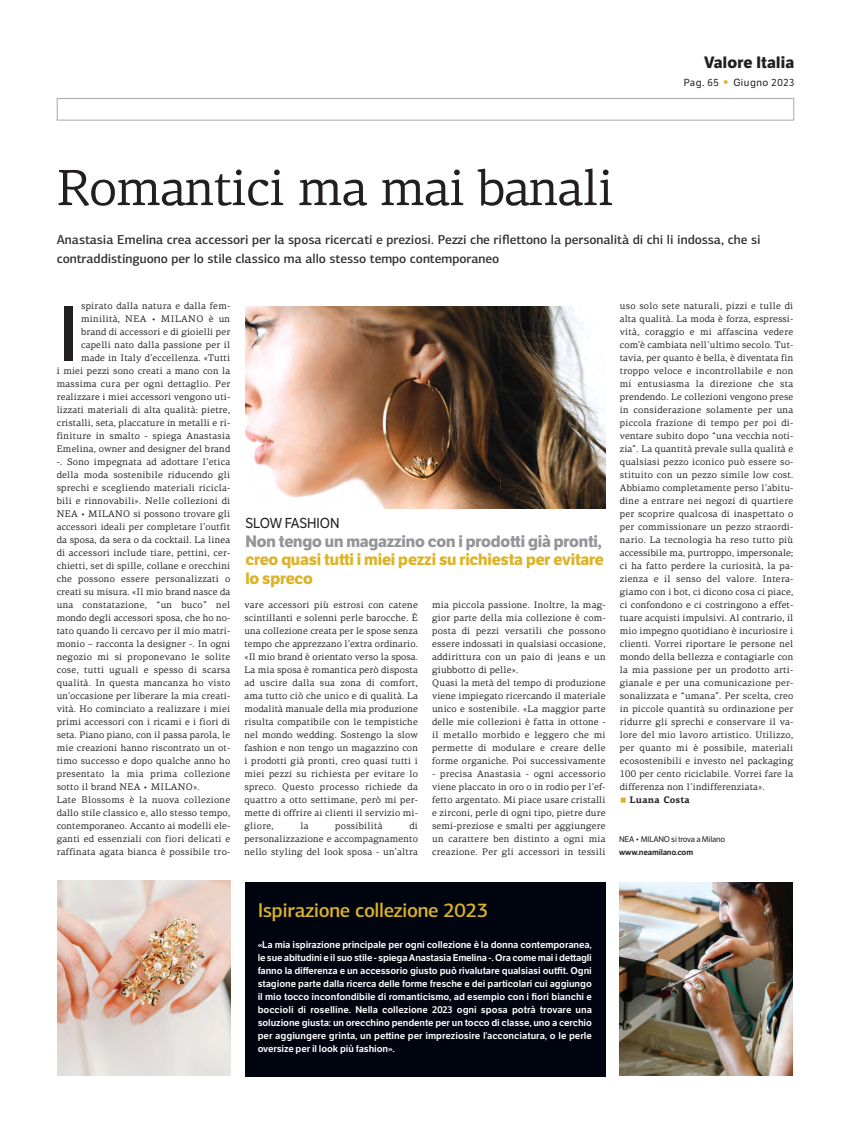
<style>
.page{position:relative;width:851px;height:1134px;background:#fff}
.page>*{position:absolute;margin:0;border:0;box-sizing:border-box;transform-origin:0 0}
.t1{font:500 79.3px "PF Centro Sans Pro";color:#231f20}
.t2{font:51px "PF Centro Serif Pro";letter-spacing:-.02em;color:#231f20}
.t3{font:500 20px "PF Centro Sans Pro";letter-spacing:-.02em;color:#ddb328}
.t4{font:700 16px/18.7px "LFT Etica";letter-spacing:-.01em;color:#ddb328}
.t5{font:700 16px "LFT Etica";letter-spacing:-.01em;color:#939598}
.t6{font:700 16px "LFT Etica";letter-spacing:.015em;color:#231f20}
.t7{font:14px "LFT Etica";letter-spacing:-.005em;color:#231f20;scale:.96 1}
.t8{font:500 13px/19px "PF Centro Sans Pro";letter-spacing:-.005em;color:#312f30}
.t9{font:10px "LFT Etica";letter-spacing:.05em;color:#231f20}
.t10{font:9.5px/13px "PF Centro Serif Pro";letter-spacing:.015em;color:#231f20;text-align:justify}
.t11{font:600 9.5px/13px "LFT Etica";letter-spacing:-.01em;color:#fff;text-align:justify}
.t12{font:700 9.5px "PF Centro Serif Pro";letter-spacing:.015em;color:#231f20}
.t13{font:8px "LFT Etica";letter-spacing:-.025em;color:#231f20}
.t14{font:600 8px "LFT Etica";letter-spacing:-.025em;color:#231f20}
.s1{font-size:16px;color:#ddb328}
.s2{font-weight:400;font-size:8px;color:#ddb328}
</style>
<div class="page">
<div style="left:57px;top:98px;width:737px;height:23px;border:1px solid #a8a9ad"></div>
<img style="left:246px;top:306px;width:359px;height:203px">
<div style="left:244px;top:882px;width:361px;height:195px;background:#00040f"></div>
<img style="left:619px;top:882px;width:173px;height:193px">
<img style="left:57px;top:880px;width:174px;height:195px">
<h3 class="t6" style="left:704px;top:57px;width:92px">Valore Italia</h3>
<p class="t9" style="left:683px;top:79px;width:112px">Pag. 65 <span class="s1">•</span> Giugno 2023</p>
<h2 class="t2" style="left:57px;top:169px;width:558px">Romantici ma mai banali</h2>
<h3 class="t8" style="left:57px;top:231px;width:705px">Anastasia Emelina crea accessori per la sposa ricercati e preziosi. Pezzi che riflettono la personalità di chi li indossa, che si contraddistinguono per lo stile classico ma allo stesso tempo contemporaneo</h3>
<h1 class="t1" style="left:58px;top:305px;width:24px">I</h1>
<p class="t10" style="left:81px;top:300px;width:151px">spirato dalla natura e dalla fem-</p>
<p class="t10" style="left:81px;top:313px;width:151px">minilità, NEA • MILANO è un</p>
<p class="t10" style="left:81px;top:326px;width:151px">brand di accessori e di gioielli per</p>
<p class="t10" style="left:81px;top:339px;width:151px">capelli nato dalla passione per il</p>
<p class="t10" style="left:81px;top:352px;width:151px">made in Italy d’eccellenza. «Tutti</p>
<p class="t10" style="left:57px;top:365px;width:175px">i miei pezzi sono creati a mano con la</p>
<p class="t10" style="left:57px;top:378px;width:175px">massima cura per ogni dettaglio. Per</p>
<p class="t10" style="left:57px;top:391px;width:175px">realizzare i miei accessori vengono uti-</p>
<p class="t10" style="left:57px;top:404px;width:175px">lizzati materiali di alta qualità: pietre,</p>
<p class="t10" style="left:57px;top:417px;width:175px">cristalli, seta, placcature in metalli e ri-</p>
<p class="t10" style="left:57px;top:430px;width:175px">finiture in smalto - spiega Anastasia</p>
<p class="t10" style="left:57px;top:443px;width:175px">Emelina, owner and designer del brand</p>
<p class="t10" style="left:57px;top:456px;width:175px">-. Sono impegnata ad adottare l’etica</p>
<p class="t10" style="left:57px;top:469px;width:175px">della moda sostenibile riducendo gli</p>
<p class="t10" style="left:57px;top:482px;width:175px">sprechi e scegliendo materiali ricicla-</p>
<p class="t10" style="left:57px;top:495px;width:175px">bili e rinnovabili». Nelle collezioni di</p>
<p class="t10" style="left:57px;top:508px;width:175px">NEA • MILANO si possono trovare gli</p>
<p class="t10" style="left:57px;top:521px;width:175px">accessori ideali per completare l’outfit</p>
<p class="t10" style="left:57px;top:534px;width:175px">da sposa, da sera o da cocktail. La linea</p>
<p class="t10" style="left:57px;top:547px;width:175px">di accessori include tiare, pettini, cer-</p>
<p class="t10" style="left:57px;top:560px;width:175px">chietti, set di spille, collane e orecchini</p>
<p class="t10" style="left:57px;top:573px;width:175px">che possono essere personalizzati o</p>
<p class="t10" style="left:57px;top:586px;width:175px">creati su misura. «Il mio brand nasce da</p>
<p class="t10" style="left:57px;top:599px;width:175px">una constatazione, “un buco” nel</p>
<p class="t10" style="left:57px;top:612px;width:175px">mondo degli accessori sposa, che ho no-</p>
<p class="t10" style="left:57px;top:625px;width:175px">tato quando li cercavo per il mio matri-</p>
<p class="t10" style="left:57px;top:638px;width:175px">monio – racconta la designer -. In ogni</p>
<p class="t10" style="left:57px;top:651px;width:175px">negozio mi si proponevano le solite</p>
<p class="t10" style="left:57px;top:664px;width:175px">cose, tutti uguali e spesso di scarsa</p>
<p class="t10" style="left:57px;top:677px;width:175px">qualità. In questa mancanza ho visto</p>
<p class="t10" style="left:57px;top:690px;width:175px">un’occasione per liberare la mia creati-</p>
<p class="t10" style="left:57px;top:703px;width:175px">vità. Ho cominciato a realizzare i miei</p>
<p class="t10" style="left:57px;top:716px;width:175px">primi accessori con i ricami e i fiori di</p>
<p class="t10" style="left:57px;top:729px;width:175px">seta. Piano piano, con il passa parola, le</p>
<p class="t10" style="left:57px;top:742px;width:175px">mie creazioni hanno riscontrato un ot-</p>
<p class="t10" style="left:57px;top:755px;width:175px">timo successo e dopo qualche anno ho</p>
<p class="t10" style="left:57px;top:768px;width:175px">presentato la mia prima collezione</p>
<p class="t10" style="left:57px;top:781px;width:144px">sotto il brand NEA • MILANO».</p>
<p class="t10" style="left:57px;top:794px;width:175px">Late Blossoms è la nuova collezione</p>
<p class="t10" style="left:57px;top:807px;width:175px">dallo stile classico e, allo stesso tempo,</p>
<p class="t10" style="left:57px;top:820px;width:175px">contemporaneo. Accanto ai modelli ele-</p>
<p class="t10" style="left:57px;top:833px;width:175px">ganti ed essenziali con fiori delicati e</p>
<p class="t10" style="left:57px;top:846px;width:175px">raffinata agata bianca è possibile tro-</p>
<h3 class="t7" style="left:245px;top:518px;width:100px">SLOW FASHION</h3>
<h3 class="t5" style="left:245px;top:535px;width:358px">Non tengo un magazzino con i prodotti già pronti,</h3>
<h3 class="t4" style="left:245px;top:552px;width:360px">creo quasi tutti i miei pezzi su richiesta per evitare lo spreco</h3>
<p class="t10" style="left:244px;top:599px;width:175px">vare accessori più estrosi con catene scintillanti e solenni perle barocche. È una collezione creata per le spose senza tempo che apprezzano l’extra ordinario. «Il mio brand è orientato verso la sposa.<br>La mia sposa è romantica però disposta ad uscire dalla sua zona di comfort, ama tutto ciò che unico e di qualità. La modalità manuale della mia produzione risulta compatibile con le tempistiche nel mondo wedding. Sostengo la slow fashion e non tengo un magazzino con i prodotti già pronti, creo quasi tutti i miei pezzi su richiesta per evitare lo spreco. Questo processo richiede da quattro a otto settimane, però mi per&shy;mette di offrire ai clienti il servizio mi&shy;gliore,</p>
<p class="t10" style="left:300px;top:820px;width:10px">la</p>
<p class="t10" style="left:335px;top:820px;width:49px">possibilità</p>
<p class="t10" style="left:244px;top:820px;width:175px;text-indent:165px">di personalizzazione e accompagnamento nello styling del look sposa - un’altra</p>
<p class="t10" style="left:432px;top:599px;width:175px;text-align:left">mia piccola passione. Inoltre, la mag&shy;gior parte della mia collezione è com&shy;posta di pezzi versatili che possono essere indossati in qualsiasi occasione, addirittura con un paio di jeans e un giubbotto di pelle».<br>Quasi la metà del tempo di produzione viene impiegato ricercando il materiale unico e sostenibile. «La maggior parte delle mie collezioni è fatta in ottone - il metallo morbido e leggero che mi permette di modulare e creare delle forme organiche. Poi successivamente</p>
<p class="t10" style="left:432px;top:768px;width:175px">- precisa Anastasia - ogni accessorio viene placcato in oro o in rodio per l’ef&shy;fetto argentato. Mi piace usare cristalli e zirconi, perle di ogni tipo, pietre dure semi-preziose e smalti per aggiungere un carattere ben distinto a ogni mia creazione. Per gli accessori in tessili</p>
<p class="t10" style="left:619px;top:300px;width:175px">uso solo sete naturali, pizzi e tulle di alta qualità. La moda è forza, espressi&shy;vità, coraggio e mi affascina vedere com’è cambiata nell’ultimo secolo. Tut&shy;tavia, per quanto è bella, è diventata fin troppo veloce e incontrollabile e non mi entusiasma la direzione che sta prendendo. Le collezioni vengono prese in considerazione solamente per una piccola frazione di tempo per poi di&shy;ventare subito dopo “una vecchia noti&shy;zia”. La quantità prevale sulla qualità e qualsiasi pezzo iconico può essere so&shy;stituito con un pezzo simile low cost.<br>Abbiamo completamente perso l’abitu&shy;dine a entrare nei negozi di quartiere per scoprire qualcosa di inaspettato o per commissionare un pezzo straordi&shy;nario. La tecnologia ha reso tutto più accessibile ma, purtroppo, impersonale; ci ha fatto perdere la curiosità, la pa&shy;zienza e il senso del valore. Intera&shy;giamo con i bot, ci dicono cosa ci piace, ci confondono e ci costringono a effet&shy;tuare acquisti impulsivi. Al contrario, il mio impegno quotidiano è incuriosire i clienti. Vorrei riportare le persone nel mondo della bellezza e contagiarle con la mia passione per un prodotto arti&shy;gianale e per una comunicazione per&shy;sonalizzata e “umana”. Per scelta, creo in piccole quantità su ordinazione per ridurre gli sprechi e conservare il va&shy;lore del mio lavoro artistico. Utilizzo, per quanto mi è possibile, materiali ecosostenibili e investo nel packaging 100 per cento riciclabile. Vorrei fare la differenza non l’indifferenziata».</p>
<p class="t12" style="left:619px;top:796px;width:72px"><span class="s2">■</span> Luana Costa</p>
<p class="t13" style="left:619px;top:836px;width:107px">NEA • MILANO si trova a Milano</p>
<p class="t14" style="left:619px;top:849px;width:75px">www.neamilano.com</p>
<h3 class="t3" style="left:258px;top:903px;width:232px">Ispirazione collezione 2023</h3>
<p class="t11" style="left:258px;top:939px;width:336px">«La mia ispirazione principale per ogni collezione è la donna contemporanea, le sue abitudini e il suo stile - spiega Anastasia Emelina -. Ora come mai i dettagli fanno la differenza e un accessorio giusto può rivalutare qualsiasi outfit. Ogni stagione parte dalla ricerca delle forme fresche e dei particolari cui aggiungo il mio tocco inconfondibile di romanticismo, ad esempio con i fiori bianchi e boccioli di roselline. Nella collezione 2023 ogni sposa potrà trovare una soluzione giusta: un orecchino pendente per un tocco di classe, uno a cerchio per aggiungere grinta, un pettine per impreziosire l’acconciatura, o le perle oversize per il look più fashion».</p>
</div>
